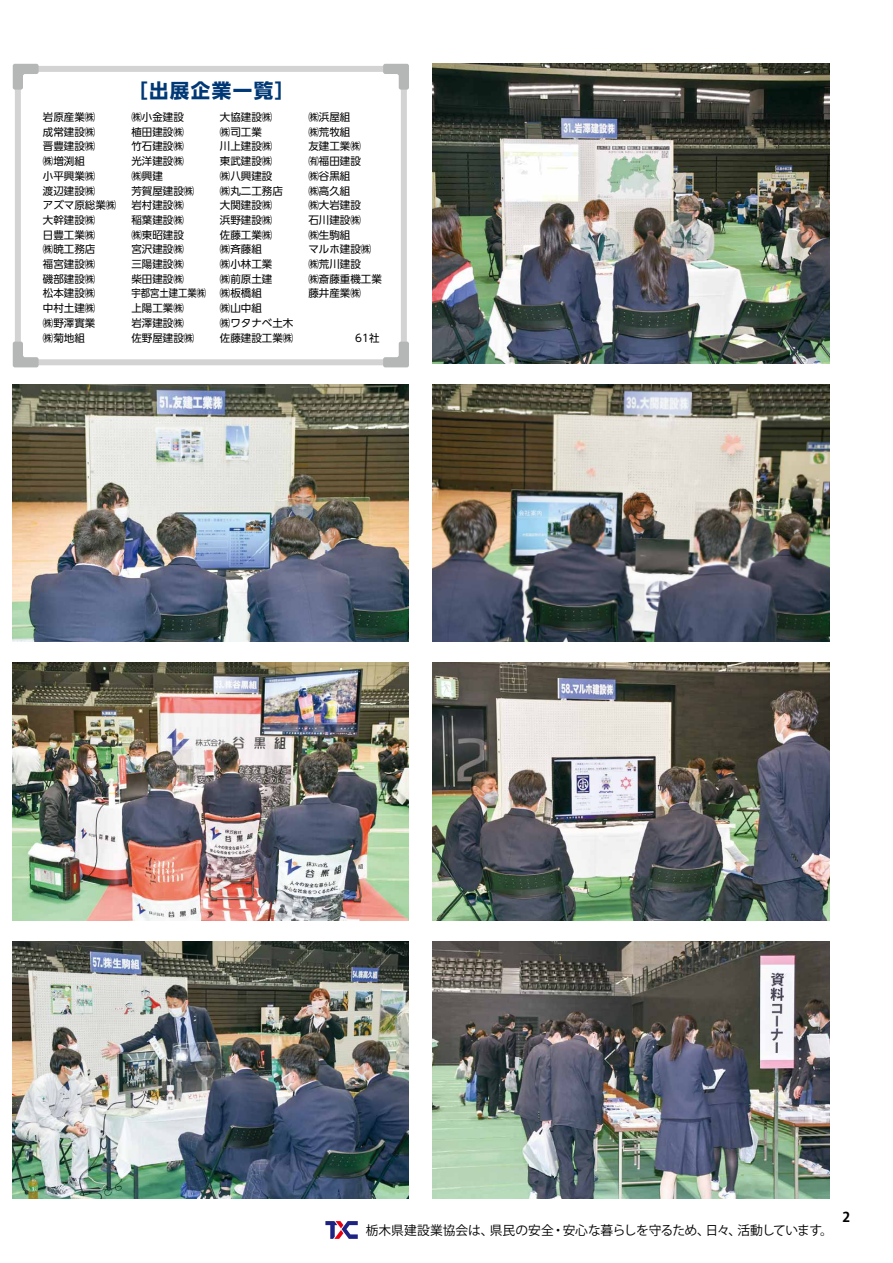
<style>
.page{position:relative;width:893px;height:1263px;background:#fff}
.page>*{position:absolute;margin:0;border:0;box-sizing:border-box;transform-origin:0 0}
.t1{font:700 19.5px "UD Shin Go Pr 6 N";letter-spacing:.075em;color:#003876}
.t2{font:700 13.5px "Koz Go Pro";color:#000}
.t3{font:12.75px "Koz Go Pr 6 N";letter-spacing:-.015em;color:#000}
.t4{font:10.5px/14.7px "UD Shin Go Pr 6 N";color:#000}
</style>
<div class="page">
<img style="left:13px;top:941px;width:396px;height:258px">
<img style="left:13px;top:663px;width:396px;height:257px">
<img style="left:13px;top:384px;width:396px;height:258px">
<img style="left:433px;top:941px;width:396px;height:258px">
<img style="left:433px;top:663px;width:396px;height:257px">
<img style="left:433px;top:384px;width:396px;height:258px">
<img style="left:433px;top:64px;width:396px;height:299px">
<div style="left:15px;top:66px;width:392px;height:299px;border:6px solid #d3d3d4"></div>
<svg style="left:13px;top:64px;width:26px;height:26px"></svg>
<svg style="left:383px;top:64px;width:26px;height:26px"></svg>
<svg style="left:13px;top:342px;width:26px;height:25px"></svg>
<svg style="left:383px;top:342px;width:26px;height:25px"></svg>
<svg style="left:325px;top:1221px;width:33px;height:18px"></svg>
<h1 class="t1" style="left:128px;top:75px;width:168px">［出展企業一覧］</h1>
<p class="t4" style="left:43px;top:109px;width:75px">岩原産業㈱<br>成常建設㈱<br>晋豊建設㈱<br>㈱増渕組<br>小平興業㈱<br>渡辺建設㈱<br>アズマ原総業㈱大幹建設㈱<br>日豊工業㈱<br>㈱暁工務店<br>福宮建設㈱<br>磯部建設㈱<br>松本建設㈱<br>中村土建㈱<br>㈱野澤實業<br>㈱菊地組</p>
<p class="t4" style="left:131px;top:109px;width:76px">㈱小金建設<br>植田建設㈱<br>竹石建設㈱<br>光洋建設㈱<br>㈱興建<br>芳賀屋建設㈱岩村建設㈱<br>稲葉建設㈱<br>㈱東昭建設<br>宮沢建設㈱<br>三陽建設㈱<br>柴田建設㈱<br>宇都宮土建工業㈱上陽工業㈱<br>岩澤建設㈱<br>佐野屋建設㈱</p>
<p class="t4" style="left:220px;top:109px;width:75px">大協建設㈱<br>㈱司工業<br>川上建設㈱<br>東武建設㈱<br>㈱八興建設<br>㈱丸二工務店大関建設㈱<br>浜野建設㈱<br>佐藤工業㈱<br>㈱斉藤組<br>㈱小林工業<br>㈱前原土建<br>㈱板橋組<br>㈱山中組<br>㈱ワタナベ土木佐藤建設工業㈱</p>
<p class="t4" style="left:308px;top:109px;width:75px">㈱浜屋組<br>㈱荒牧組<br>友建工業㈱<br>㈲福田建設<br>㈱谷黒組<br>㈱高久組<br>㈱大岩建設<br>石川建設㈱<br>㈱生駒組<br>マルホ建設㈱㈱荒川建設<br>㈱斎藤重機工業藤井産業㈱</p>
<p class="t4" style="left:355px;top:331px;width:26px">61社</p>
<p class="t3" style="left:366px;top:1223px;width:469px">栃木県建設業協会は、県民の安全・安心な暮らしを守るため、日々、活動しています。</p>
<p class="t2" style="left:843px;top:1208px;width:9px">2</p>
</div>
